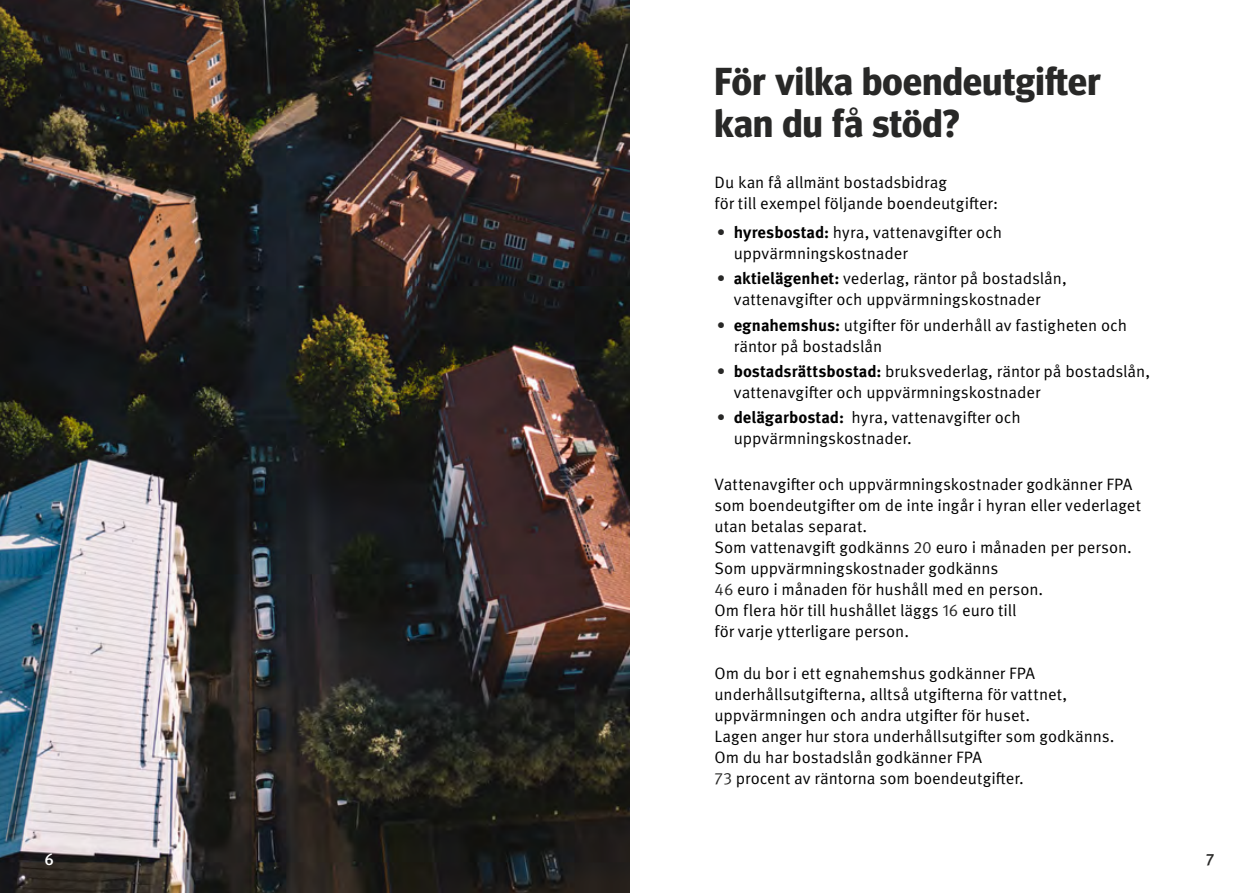
<style>
.page{position:relative;width:1259px;height:893px;background:#fff}
.page>*{position:absolute;margin:0;border:0;box-sizing:border-box;transform-origin:0 0}
.H1_otsikko{font:700 39px/42px "Meta Headline Pro";letter-spacing:.01em;color:#282827}
.P_Body_copy{font:16.5px "Meta Pro Norm";color:#000}
.P_Bulletpoints{font:16.5px/21px "Meta Pro Norm";color:#000}
.t1{font:500 16.5px "Meta Pro";color:#fff}
.t2{font:500 16.5px "Meta Pro";color:#282827}
.s1{color:#282827}
.s2{font-family:"Meta Pro";font-weight:700}
</style>
<div class="page">
<img style="left:0;top:0;width:629px;height:893px">
<h1 class="H1_otsikko" style="left:714px;top:58px;width:388px">För vilka boendeutgifter kan du få stöd?</h1>
<p class="P_Body_copy" style="left:714px;top:169px;width:234px">Du kan få allmänt bostadsbidrag</p>
<p class="P_Body_copy" style="left:714px;top:190px;width:285px">för till exempel följande boendeutgifter:</p>
<p class="P_Bulletpoints" style="left:733px;top:221px;width:270px;text-indent:-17px"><span class="s1">•</span> <span class="s2">hyresbostad:</span> hyra, vattenavgifter och uppvärmningskostnader</p>
<p class="P_Bulletpoints" style="left:716px;top:267px;width:352px;text-align:center"><span class="s1">•</span> <span class="s2">aktielägenhet:</span> vederlag, räntor på bostadslån, vattenavgifter och uppvärmningskostnader</p>
<p class="P_Bulletpoints" style="left:733px;top:313px;width:395px;text-indent:-17px"><span class="s1">•</span> <span class="s2">egnahemshus:</span> utgifter för underhåll av fastigheten och räntor på bostadslån</p>
<p class="P_Bulletpoints" style="left:733px;top:359px;width:418px;text-indent:-17px"><span class="s1">•</span> <span class="s2">bostadsrättsbostad:</span> bruksvederlag, räntor på bostadslån, vattenavgifter och uppvärmningskostnader</p>
<p class="P_Bulletpoints" style="left:733px;top:406px;width:289px;text-indent:-17px"><span class="s1">•</span> <span class="s2">delägarbostad:</span> hyra, vattenavgifter och uppvärmningskostnader.</p>
<p class="P_Body_copy" style="left:714px;top:472px;width:419px">Vattenavgifter och uppvärmningskostnader godkänner FPA</p>
<p class="P_Body_copy" style="left:714px;top:493px;width:428px">som boendeutgifter om de inte ingår i hyran eller vederlaget</p>
<p class="P_Body_copy" style="left:714px;top:514px;width:154px">utan betalas separat.</p>
<p class="P_Body_copy" style="left:714px;top:535px;width:419px">Som vattenavgift godkänns <span class="s1">20</span> euro i månaden per person.</p>
<p class="P_Body_copy" style="left:714px;top:556px;width:285px">Som uppvärmningskostnader godkänns</p>
<p class="P_Body_copy" style="left:714px;top:577px;width:330px"><span class="s1">46</span> euro i månaden för hushåll med en person.</p>
<p class="P_Body_copy" style="left:714px;top:598px;width:304px">Om flera hör till hushållet läggs <span class="s1">16</span> euro till</p>
<p class="P_Body_copy" style="left:714px;top:619px;width:196px">för varje ytterligare person.</p>
<p class="P_Body_copy" style="left:714px;top:661px;width:322px">Om du bor i ett egnahemshus godkänner FPA</p>
<p class="P_Body_copy" style="left:714px;top:682px;width:354px">underhållsutgifterna, alltså utgifterna för vattnet,</p>
<p class="P_Body_copy" style="left:714px;top:703px;width:317px">uppvärmningen och andra utgifter för huset.</p>
<p class="P_Body_copy" style="left:714px;top:724px;width:401px">Lagen anger hur stora underhållsutgifter som godkänns.</p>
<p class="P_Body_copy" style="left:714px;top:745px;width:269px">Om du har bostadslån godkänner FPA</p>
<p class="P_Body_copy" style="left:714px;top:766px;width:311px"><span class="s1">73</span> procent av räntorna som boendeutgifter.</p>
<p class="t1" style="left:44px;top:846px;width:11px">6</p>
<p class="t2" style="left:1206px;top:846px;width:10px">7</p>
</div>
